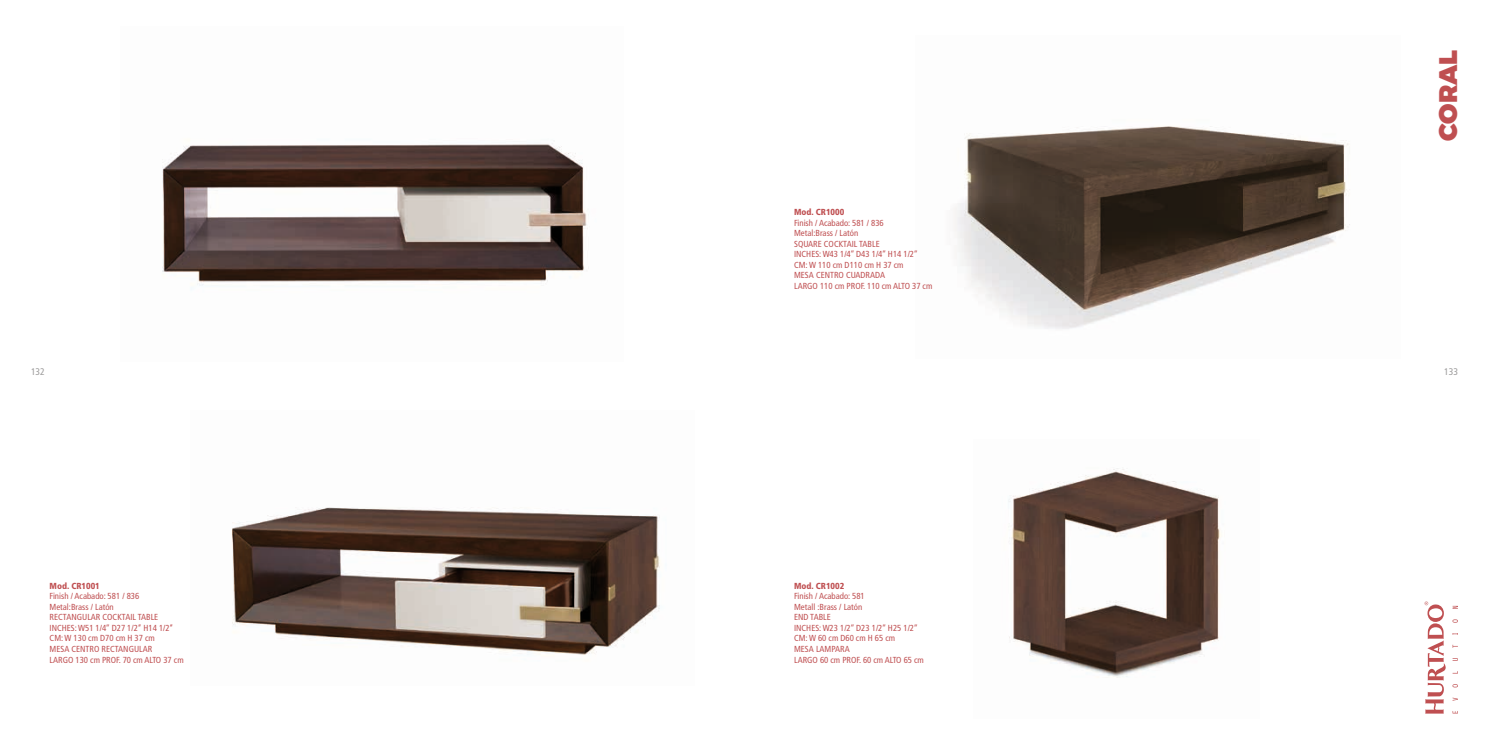
<style>
.page{position:relative;width:1489px;height:745px;background:#fff}
.page>*{position:absolute;margin:0;border:0;box-sizing:border-box;transform-origin:0 0}
.t1{font:900 25.38px "Montserrat";color:#bf4f51}
.t2{font:condensed 9.62px "Frutiger LT Std";color:#9e9d9d}
.t3{font:condensed 8.75px "Frutiger LT Std";color:#bf4f51}
.t4{font:900 condensed 8.75px "Frutiger LT Std";color:#bf4f51}
</style>
<div class="page">
<img style="left:954px;top:126px;width:396px;height:203px">
<img style="left:232px;top:507px;width:428px;height:148px">
<img style="left:1008px;top:468px;width:213px;height:210px">
<img style="left:162px;top:143px;width:426px;height:143px">
<svg style="left:1424px;top:601px;width:21px;height:112px"></svg>
<svg style="left:1452px;top:605px;width:5px;height:108px"></svg>
<p class="t4" style="left:794px;top:207px;width:52px">Mod. CR1000</p>
<p class="t3" style="left:794px;top:217px;width:91px">Finish / Acabado: 581 / 836</p>
<p class="t3" style="left:794px;top:228px;width:66px">Metal:Brass / Latón</p>
<p class="t3" style="left:794px;top:238px;width:87px">SQUARE COCKTAIL TABLE</p>
<p class="t3" style="left:794px;top:249px;width:125px">INCHES: W43 1/4’’ D43 1/4’’ H14 1/2’’</p>
<p class="t3" style="left:794px;top:259px;width:111px">CM: W 110 cm D110 cm H 37 cm</p>
<p class="t3" style="left:794px;top:270px;width:92px">MESA CENTRO CUADRADA</p>
<p class="t3" style="left:794px;top:280px;width:140px">LARGO 110 cm PROF. 110 cm ALTO 37 cm</p>
<h1 class="t1" style="left:1427px;top:141px;width:92px;rotate:-90deg">CORAL</h1>
<p class="t2" style="left:31px;top:366px;width:15px">132</p>
<p class="t2" style="left:1443px;top:366px;width:15px">133</p>
<p class="t4" style="left:50px;top:580px;width:52px">Mod. CR1001</p>
<p class="t3" style="left:50px;top:591px;width:91px">Finish / Acabado: 581 / 836</p>
<p class="t3" style="left:50px;top:601px;width:66px">Metal:Brass / Latón</p>
<p class="t3" style="left:50px;top:612px;width:110px">RECTANGULAR COCKTAIL TABLE</p>
<p class="t3" style="left:50px;top:622px;width:125px">INCHES: W51 1/4’’ D27 1/2’’ H14 1/2’’</p>
<p class="t3" style="left:50px;top:633px;width:107px">CM: W 130 cm D70 cm H 37 cm</p>
<p class="t3" style="left:50px;top:643px;width:104px">MESA CENTRO RECTANGULAR</p>
<p class="t3" style="left:50px;top:654px;width:135px">LARGO 130 cm PROF. 70 cm ALTO 37 cm</p>
<p class="t4" style="left:794px;top:580px;width:52px">Mod. CR1002</p>
<p class="t3" style="left:794px;top:591px;width:72px">Finish / Acabado: 581</p>
<p class="t3" style="left:794px;top:601px;width:70px">Metall :Brass / Latón</p>
<p class="t3" style="left:794px;top:612px;width:38px">END TABLE</p>
<p class="t3" style="left:794px;top:622px;width:125px">INCHES: W23 1/2’’ D23 1/2’’ H25 1/2’’</p>
<p class="t3" style="left:794px;top:633px;width:102px">CM: W 60 cm D60 cm H 65 cm</p>
<p class="t3" style="left:794px;top:643px;width:57px">MESA LAMPARA</p>
<p class="t3" style="left:794px;top:654px;width:131px">LARGO 60 cm PROF. 60 cm ALTO 65 cm</p>
</div>
